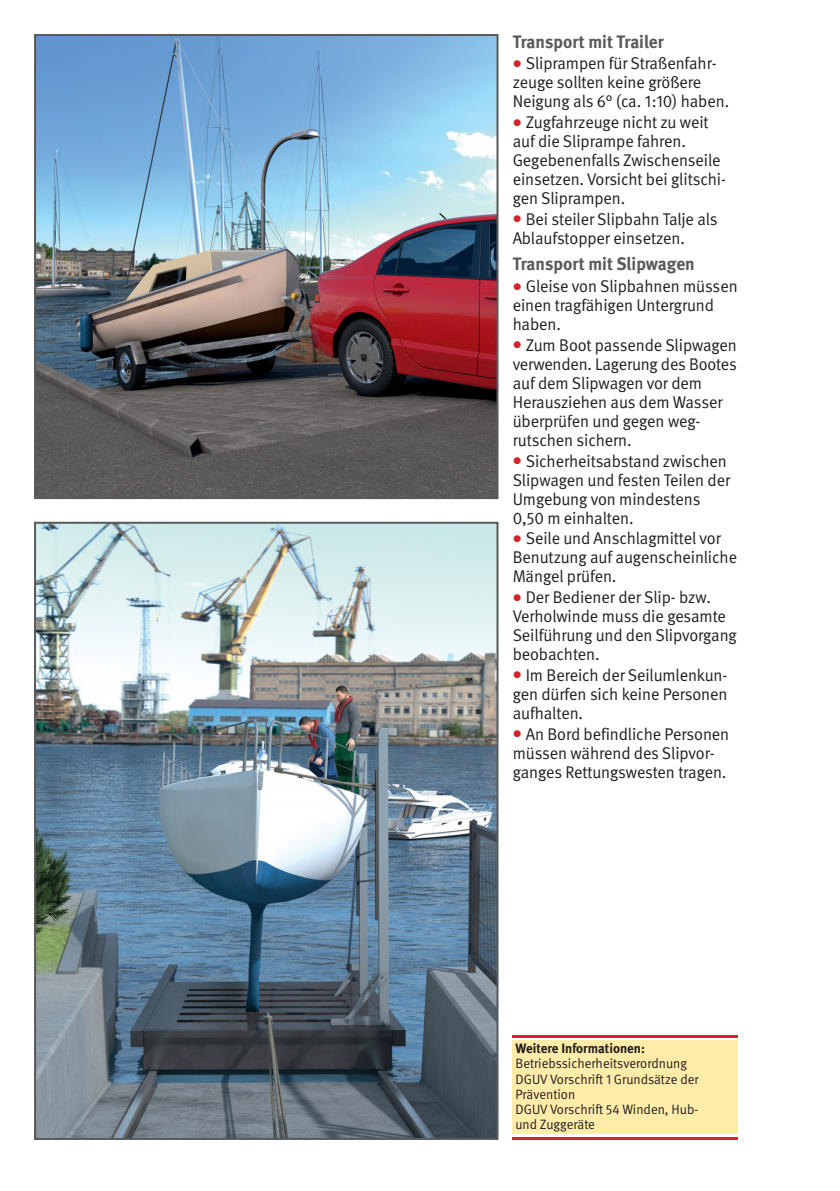
<style>
.page{position:relative;width:840px;height:1191px;background:#fff}
.page>*{position:absolute;margin:0;border:0;box-sizing:border-box;transform-origin:0 0}
.t1{font:700 18px "DGUV Meta";color:#58595b}
.t2{font:17px/19px "DGUV Meta";letter-spacing:-.005em;color:#231f20}
.t3{font:13.6px/15px "DGUV Meta";color:#231f20}
.t4{font:700 13.6px "DGUV Meta";color:#231f20}
.s1{color:#da2128}
</style>
<div class="page">
<div style="left:512px;top:1040px;width:225px;height:94px;background:#ffeca9"></div>
<hr style="left:512px;top:1034px;width:225px;height:3px;background:#da2128">
<hr style="left:512px;top:1137px;width:225px;height:3px;background:#da2128">
<img style="left:37px;top:37px;width:458px;height:459px">
<div style="left:34px;top:34px;width:464px;height:465px;border:2px solid #58595b"></div>
<img style="left:37px;top:525px;width:458px;height:612px">
<div style="left:34px;top:522px;width:464px;height:618px;border:2px solid #58595b"></div>
<p class="t1" style="left:512px;top:35px;width:152px">Transport mit Trailer</p>
<p class="t2" style="left:512px;top:55px;width:218px"><span class="s1">●</span> Sliprampen für Straßenfahr&shy;zeuge sollten keine größere<br>Neigung als 6° (ca. 1:10) haben.</p>
<p class="t2" style="left:512px;top:114px;width:214px"><span class="s1">●</span> Zugfahrzeuge nicht zu weit auf die Sliprampe fahren.<br>Gegebenen falls Zwischenseile ein setzen. Vorsicht bei glitschi&shy;gen Sliprampen.</p>
<p class="t2" style="left:512px;top:211px;width:206px"><span class="s1">●</span> Bei steiler Slipbahn Talje als<br>Ablaufstopper einsetzen.</p>
<p class="t1" style="left:512px;top:257px;width:183px">Transport mit Slipwagen</p>
<p class="t2" style="left:512px;top:278px;width:226px"><span class="s1">●</span> Gleise von Slipbahnen müssen einen tragfähigen Untergrund haben.</p>
<p class="t2" style="left:512px;top:337px;width:226px"><span class="s1">●</span> Zum Boot passende Slipwagen verwenden. Lagerung des Bootes auf dem Slipwagen vor dem<br>Herausziehen aus dem Wasser überprüfen und gegen weg - rutschen sichern.</p>
<p class="t2" style="left:512px;top:452px;width:219px"><span class="s1">●</span> Sicherheitsabstand zwischen<br>Slipwagen und festen Teilen der<br>Umgebung von mindestens<br>0,50 m einhalten.</p>
<p class="t2" style="left:512px;top:530px;width:226px"><span class="s1">●</span> Seile und Anschlagmittel vor<br>Benutzung auf augenscheinliche<br>Mängel prüfen.</p>
<p class="t2" style="left:512px;top:589px;width:225px"><span class="s1">●</span> Der Bediener der Slip- bzw.<br>Verholwinde muss die gesamte<br>Seilführung und den Slipvorgang beobachten.</p>
<p class="t2" style="left:512px;top:666px;width:216px;text-align:justify"><span class="s1">●</span> Im Bereich der Seilumlenkun&shy;gen dürfen sich keine Personen aufhalten.</p>
<p class="t2" style="left:512px;top:725px;width:218px"><span class="s1">●</span> An Bord befindliche Personen müssen während des Slipvor&shy;ganges Rettungswesten tragen.</p>
<p class="t4" style="left:515px;top:1043px;width:131px">Weitere Informationen:</p>
<p class="t3" style="left:515px;top:1057px;width:184px">Betriebssicherheitsverordnung<br>DGUV Vorschrift 1 Grundsätze der<br>Prävention<br>DGUV Vorschrift 54 Winden, Hub&shy;und Zuggeräte</p>
</div>
